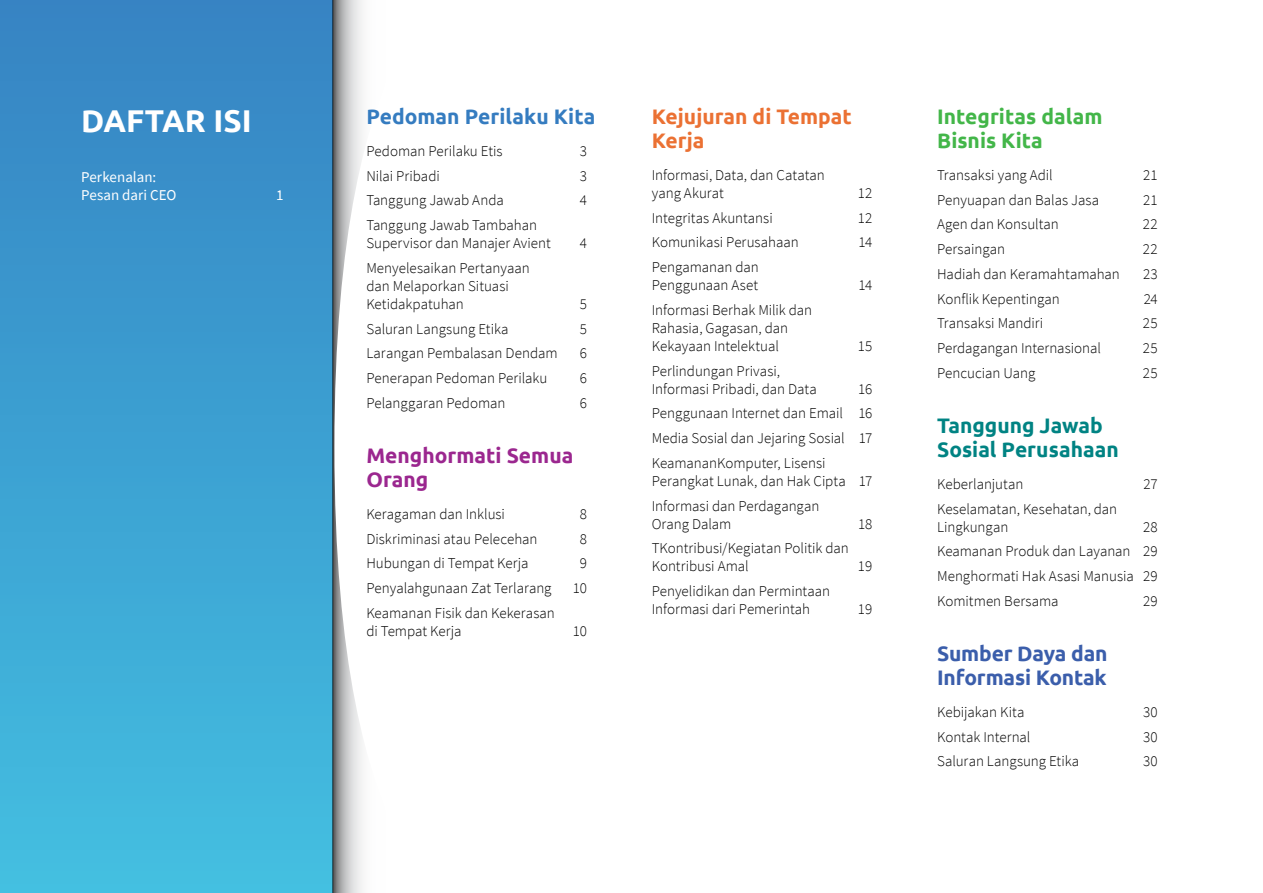
<style>
.page{position:relative;width:1263px;height:893px;background:#fff}
.page>*{position:absolute;margin:0;border:0;box-sizing:border-box;transform-origin:0 0}
.t1{font:700 31.5px "Ubuntu";color:#fff}
.t2{font:700 21px/24px "Ubuntu";color:#008383}
.t3{font:700 21px/24px "Ubuntu";letter-spacing:-.01em;color:#3b5eab}
.t4{font:700 21px/24px "Ubuntu";color:#43b649}
.t5{font:700 21px/24px "Ubuntu";color:#eb7133}
.t6{font:700 21px/24px "Ubuntu";color:#9b278f}
.t7{font:700 21px "Ubuntu";color:#357cc0}
.t8{font:300 15px/18px "Source Sans Pro";color:#000}
.t9{font:15px/18px "Source Sans Pro";color:#fff}
</style>
<div class="page">
<div style="left:0;top:0;width:332px;height:893px;background:linear-gradient(to bottom,#3683c3,#43bfe1)"></div>
<svg style="left:332px;top:0;width:31px;height:893px"></svg>
<h1 class="t1" style="left:81px;top:102px;width:172px">DAFTAR ISI</h1>
<p class="t9" style="left:81px;top:168px;width:97px">Perkenalan:<br>Pesan dari CEO</p>
<p class="t9" style="left:276px;top:186px;width:9px">1</p>
<h2 class="t7" style="left:366px;top:104px;width:230px">Pedoman Perilaku Kita</h2>
<p class="t8" style="left:366px;top:142px;width:138px">Pedoman Perilaku Etis</p>
<p class="t8" style="left:580px;top:142px;width:9px">3</p>
<p class="t8" style="left:366px;top:167px;width:75px">Nilai Pribadi</p>
<p class="t8" style="left:580px;top:167px;width:9px">3</p>
<p class="t8" style="left:366px;top:191px;width:139px">Tanggung Jawab Anda</p>
<p class="t8" style="left:580px;top:191px;width:9px">4</p>
<p class="t8" style="left:366px;top:216px;width:186px">Tanggung Jawab Tambahan<br>Supervisor dan Manajer Avient</p>
<p class="t8" style="left:580px;top:234px;width:9px">4</p>
<p class="t8" style="left:366px;top:259px;width:165px">Menyelesaikan Pertanyaan dan Melaporkan Situasi<br>Ketidakpatuhan</p>
<p class="t8" style="left:580px;top:295px;width:9px">5</p>
<p class="t8" style="left:366px;top:320px;width:144px">Saluran Langsung Etika</p>
<p class="t8" style="left:580px;top:320px;width:9px">5</p>
<p class="t8" style="left:366px;top:344px;width:193px">Larangan Pembalasan Dendam</p>
<p class="t8" style="left:580px;top:344px;width:9px">6</p>
<p class="t8" style="left:366px;top:369px;width:183px">Penerapan Pedoman Perilaku</p>
<p class="t8" style="left:580px;top:369px;width:9px">6</p>
<p class="t8" style="left:366px;top:394px;width:141px">Pelanggaran Pedoman</p>
<p class="t8" style="left:580px;top:394px;width:9px">6</p>
<h2 class="t6" style="left:366px;top:444px;width:208px">Menghormati Semua<br>Orang</h2>
<p class="t8" style="left:366px;top:505px;width:140px">Keragaman dan Inklusi</p>
<p class="t8" style="left:580px;top:505px;width:9px">8</p>
<p class="t8" style="left:366px;top:530px;width:173px">Diskriminasi atau Pelecehan</p>
<p class="t8" style="left:580px;top:530px;width:9px">8</p>
<p class="t8" style="left:366px;top:554px;width:164px">Hubungan di Tempat Kerja</p>
<p class="t8" style="left:580px;top:554px;width:9px">9</p>
<p class="t8" style="left:366px;top:579px;width:187px">Penyalahgunaan Zat Terlarang</p>
<p class="t8" style="left:573px;top:579px;width:16px">10</p>
<p class="t8" style="left:366px;top:604px;width:190px">Keamanan Fisik dan Kekerasan di Tempat Kerja</p>
<p class="t8" style="left:573px;top:622px;width:16px">10</p>
<h2 class="t5" style="left:652px;top:105px;width:202px">Kejujuran di Tempat<br>Kerja</h2>
<p class="t8" style="left:652px;top:166px;width:175px">Informasi, Data, dan Catatan yang Akurat</p>
<p class="t8" style="left:858px;top:184px;width:16px">12</p>
<p class="t8" style="left:652px;top:209px;width:123px">Integritas Akuntansi</p>
<p class="t8" style="left:858px;top:209px;width:16px">12</p>
<p class="t8" style="left:652px;top:233px;width:148px">Komunikasi Perusahaan</p>
<p class="t8" style="left:858px;top:233px;width:15px">14</p>
<p class="t8" style="left:652px;top:258px;width:109px">Pengamanan dan<br>Penggunaan Aset</p>
<p class="t8" style="left:858px;top:276px;width:15px">14</p>
<p class="t8" style="left:652px;top:301px;width:162px">Informasi Berhak Milik dan<br>Rahasia, Gagasan, dan<br>Kekayaan Intelektual</p>
<p class="t8" style="left:858px;top:337px;width:16px">15</p>
<p class="t8" style="left:652px;top:362px;width:166px">Perlindungan Privasi,<br>Informasi Pribadi, dan Data</p>
<p class="t8" style="left:652px;top:376px;width:222px;line-height:24.8px;text-align:justify;text-indent:207px">16<br>Penggunaan Internet dan Email 16<br>Media Sosial dan Jejaring Sosial 17<br>KeamananKomputer, Lisensi</p>
<p class="t8" style="left:652px;top:468px;width:222px;line-height:24.8px">Perangkat Lunak, dan Hak Cipta 17<br>Informasi dan Perdagangan</p>
<p class="t8" style="left:652px;top:515px;width:81px">Orang Dalam</p>
<p class="t8" style="left:858px;top:515px;width:16px">18</p>
<p class="t8" style="left:652px;top:539px;width:199px">TKontribusi/Kegiatan Politik dan<br>Kontribusi Amal</p>
<p class="t8" style="left:858px;top:557px;width:16px">19</p>
<p class="t8" style="left:652px;top:582px;width:180px">Penyelidikan dan Permintaan<br>Informasi dari Pemerintah</p>
<p class="t8" style="left:858px;top:600px;width:16px">19</p>
<h2 class="t4" style="left:937px;top:105px;width:167px">Integritas dalam<br>Bisnis Kita</h2>
<p class="t8" style="left:937px;top:166px;width:117px">Transaksi yang Adil</p>
<p class="t8" style="left:1143px;top:166px;width:16px">21</p>
<p class="t8" style="left:937px;top:191px;width:163px">Penyuapan dan Balas Jasa</p>
<p class="t8" style="left:1143px;top:191px;width:16px">21</p>
<p class="t8" style="left:937px;top:215px;width:123px">Agen dan Konsultan</p>
<p class="t8" style="left:1143px;top:215px;width:16px">22</p>
<p class="t8" style="left:937px;top:240px;width:70px">Persaingan</p>
<p class="t8" style="left:1143px;top:240px;width:16px">22</p>
<p class="t8" style="left:937px;top:265px;width:184px">Hadiah dan Keramahtamahan</p>
<p class="t8" style="left:1143px;top:265px;width:16px">23</p>
<p class="t8" style="left:937px;top:290px;width:124px">Konflik Kepentingan</p>
<p class="t8" style="left:1144px;top:290px;width:15px">24</p>
<p class="t8" style="left:937px;top:314px;width:108px">Transaksi Mandiri</p>
<p class="t8" style="left:1143px;top:314px;width:16px">25</p>
<p class="t8" style="left:937px;top:339px;width:165px">Perdagangan Internasional</p>
<p class="t8" style="left:1143px;top:339px;width:16px">25</p>
<p class="t8" style="left:937px;top:364px;width:100px">Pencucian Uang</p>
<p class="t8" style="left:1143px;top:364px;width:16px">25</p>
<h2 class="t2" style="left:937px;top:414px;width:183px">Tanggung Jawab<br>Sosial Perusahaan</h2>
<p class="t8" style="left:937px;top:475px;width:88px">Keberlanjutan</p>
<p class="t8" style="left:1143px;top:475px;width:16px">27</p>
<p class="t8" style="left:937px;top:500px;width:182px">Keselamatan, Kesehatan, dan<br>Lingkungan</p>
<p class="t8" style="left:937px;top:514px;width:222px;line-height:24.8px;text-align:justify;text-indent:206px">28<br>Keamanan Produk dan Layanan 29<br>Menghormati Hak Asasi Manusia 29<br>Komitmen Bersama</p>
<p class="t8" style="left:1143px;top:592px;width:16px">29</p>
<h2 class="t3" style="left:937px;top:642px;width:172px">Sumber Daya dan<br>Informasi Kontak</h2>
<p class="t8" style="left:937px;top:703px;width:89px">Kebijakan Kita</p>
<p class="t8" style="left:1143px;top:703px;width:16px">30</p>
<p class="t8" style="left:937px;top:728px;width:95px">Kontak Internal</p>
<p class="t8" style="left:1143px;top:728px;width:16px">30</p>
<p class="t8" style="left:937px;top:752px;width:144px">Saluran Langsung Etika</p>
<p class="t8" style="left:1143px;top:752px;width:16px">30</p>
</div>
